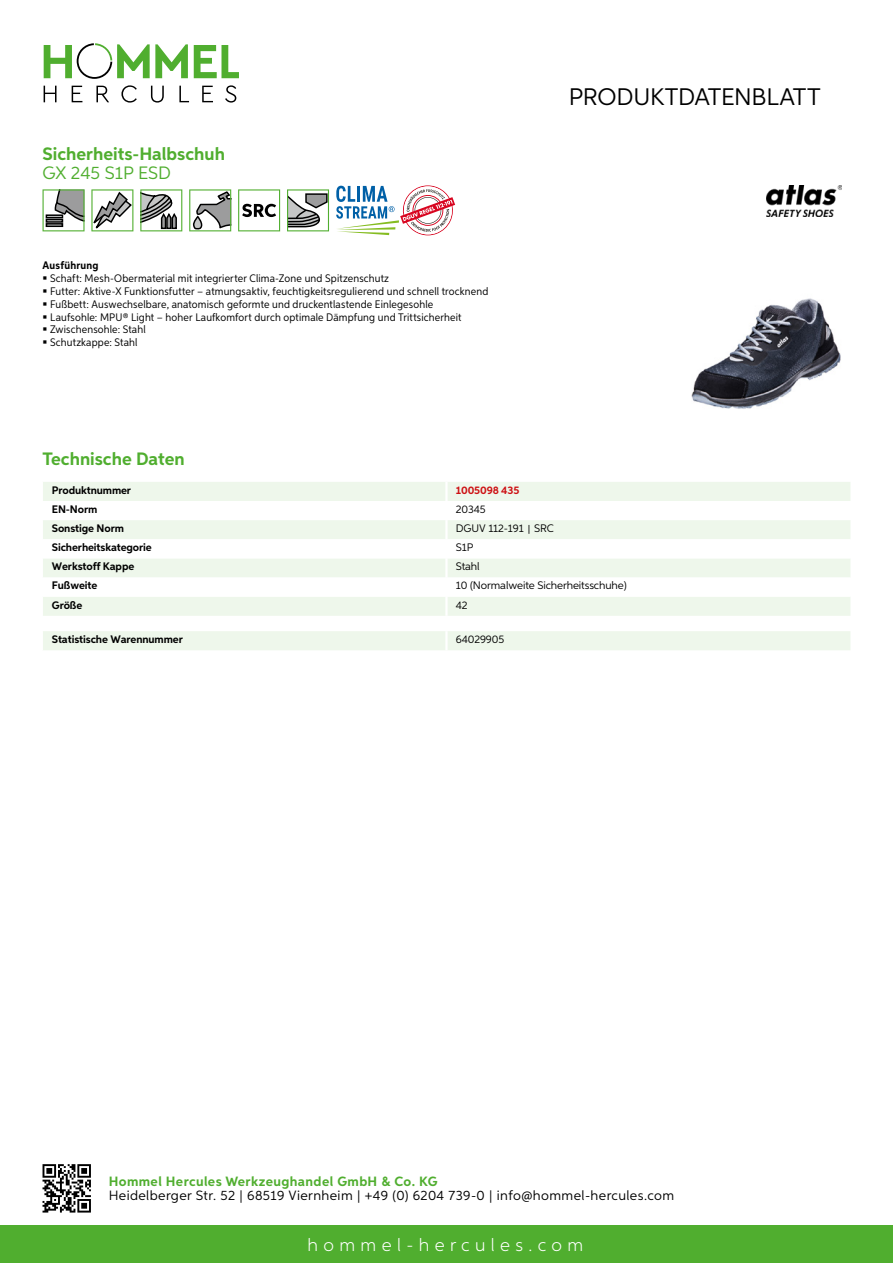
<style>
.page{position:relative;width:893px;height:1263px;background:#fff}
.page>*{position:absolute;margin:0;border:0;box-sizing:border-box;transform-origin:0 0}
.t1{font:24px "Aspira";letter-spacing:-.01em;color:#000}
.t2{font:700 18px "Aspira";color:#50ae2f}
.t3{font:300 18px "Aspira";letter-spacing:.3em;color:#fff}
.t4{font:18px "Aspira";color:#50ae2f}
.t5{font:13.5px "Aspira";letter-spacing:.03em;color:#000}
.t6{font:700 13.5px "Aspira";letter-spacing:.03em;color:#50ae2f}
.t7{font:10.95px/12.8px "Aspira Nar";letter-spacing:.015em;color:#000}
.t8{font:700 10.95px "Aspira";letter-spacing:-.01em;color:#000}
.t9{font:10.95px "Aspira";letter-spacing:-.01em;color:#000}
.t10{font:700 10.95px "Aspira";letter-spacing:-.01em;color:#cd1013}
.t11{font:700 10.95px "Aspira Nar";letter-spacing:.02em;color:#000}
.s1{font-family:"Wuerth Global";font-size:10.5px}
</style>
<div class="page">
<div style="left:0;top:1226px;width:893px;height:37px;background:#50ae2f"></div>
<svg style="left:43px;top:1164px;width:48px;height:48px"></svg>
<svg style="left:194px;top:45px;width:45px;height:33px"></svg>
<svg style="left:44px;top:43px;width:144px;height:36px"></svg>
<svg style="left:44px;top:86px;width:13px;height:16px"></svg>
<svg style="left:72px;top:86px;width:10px;height:16px"></svg>
<svg style="left:96px;top:86px;width:13px;height:16px"></svg>
<svg style="left:121px;top:85px;width:16px;height:18px"></svg>
<svg style="left:151px;top:86px;width:13px;height:17px"></svg>
<svg style="left:179px;top:86px;width:10px;height:16px"></svg>
<svg style="left:202px;top:86px;width:11px;height:16px"></svg>
<svg style="left:225px;top:85px;width:11px;height:18px"></svg>
<div style="left:43px;top:482px;width:807px;height:134px;background:#eef7eb"></div>
<svg style="left:43px;top:501px;width:807px;height:96px"></svg>
<hr style="left:445px;top:482px;width:3px;height:19px;background:#fff">
<hr style="left:445px;top:501px;width:3px;height:19px;background:#fff">
<hr style="left:445px;top:520px;width:3px;height:19px;background:#fff">
<hr style="left:445px;top:539px;width:3px;height:19px;background:#fff">
<hr style="left:445px;top:558px;width:3px;height:19px;background:#fff">
<hr style="left:445px;top:577px;width:3px;height:20px;background:#fff">
<hr style="left:445px;top:597px;width:3px;height:19px;background:#fff">
<div style="left:43px;top:631px;width:807px;height:19px;background:#eef7eb"></div>
<hr style="left:445px;top:631px;width:3px;height:19px;background:#fff">
<svg style="left:43px;top:189px;width:90px;height:42px"></svg>
<svg style="left:140px;top:189px;width:42px;height:42px"></svg>
<svg style="left:189px;top:189px;width:42px;height:42px"></svg>
<svg style="left:238px;top:189px;width:42px;height:42px"></svg>
<svg style="left:287px;top:189px;width:42px;height:42px"></svg>
<svg style="left:336px;top:185px;width:119px;height:50px"></svg>
<img style="left:692px;top:298px;width:149px;height:111px">
<img style="left:766px;top:185px;width:76px;height:32px">
<h2 class="t2" style="left:43px;top:142px;width:184px">Sicherheits-Halbschuh</h2>
<h2 class="t4" style="left:43px;top:162px;width:127px">GX 245 S1P ESD</h2>
<p class="t11" style="left:43px;top:259px;width:58px">Ausführung</p>
<p class="t7" style="left:50px;top:272px;width:440px">Schaft: Mesh-Obermaterial mit integrierter Clima-Zone und Spitzenschutz<br>Futter: Aktive-X Funktionsfutter – atmungsaktiv, feuchtigkeitsregulierend und schnell trocknend Fußbett: Auswechselbare, anatomisch geformte und druckentlastende Einlegesohle<br>Laufsohle: MPU® Light – hoher Laufkomfort durch optimale Dämpfung und Trittsicherheit Zwischensohle: Stahl<br>Schutzkappe: Stahl</p>
<h1 class="t1" style="left:569px;top:82px;width:253px">Produktdatenblatt</h1>
<h2 class="t2" style="left:43px;top:448px;width:144px">Technische Daten</h2>
<p class="t8" style="left:52px;top:483px;width:81px">Produktnummer</p>
<p class="t10" style="left:456px;top:483px;width:65px">1005098 435</p>
<p class="t8" style="left:52px;top:502px;width:47px">EN-Norm</p>
<p class="t9" style="left:456px;top:502px;width:31px">20345</p>
<p class="t8" style="left:52px;top:521px;width:74px">Sonstige Norm</p>
<p class="t9" style="left:456px;top:522px;width:100px">DGUV 112-191 <span class="s1">|</span> SRC</p>
<p class="t8" style="left:52px;top:541px;width:101px">Sicherheitskategorie</p>
<p class="t9" style="left:456px;top:541px;width:19px">S1P</p>
<p class="t8" style="left:52px;top:560px;width:84px">Werkstoff Kappe</p>
<p class="t9" style="left:456px;top:560px;width:25px">Stahl</p>
<p class="t8" style="left:52px;top:579px;width:47px">Fußweite</p>
<p class="t9" style="left:456px;top:579px;width:172px">10 (N ormalweite Sicherheitsschuhe)</p>
<p class="t8" style="left:52px;top:598px;width:32px">Größe</p>
<p class="t9" style="left:456px;top:598px;width:13px">42</p>
<p class="t8" style="left:52px;top:633px;width:132px">Statistische Warennummer</p>
<p class="t9" style="left:456px;top:633px;width:50px">64029905</p>
<p class="t6" style="left:109px;top:1172px;width:330px">Hommel Hercules Werkzeughandel GmbH &amp; Co. KG</p>
<p class="t5" style="left:109px;top:1187px;width:567px">Heidelberger Str. 52 | 68519 Viernheim | +49 (0) 6204 739-0 | info@hommel-hercules.com</p>
<h2 class="t3" style="left:307px;top:1234px;width:277px">hommel-hercules.com</h2>
</div>
